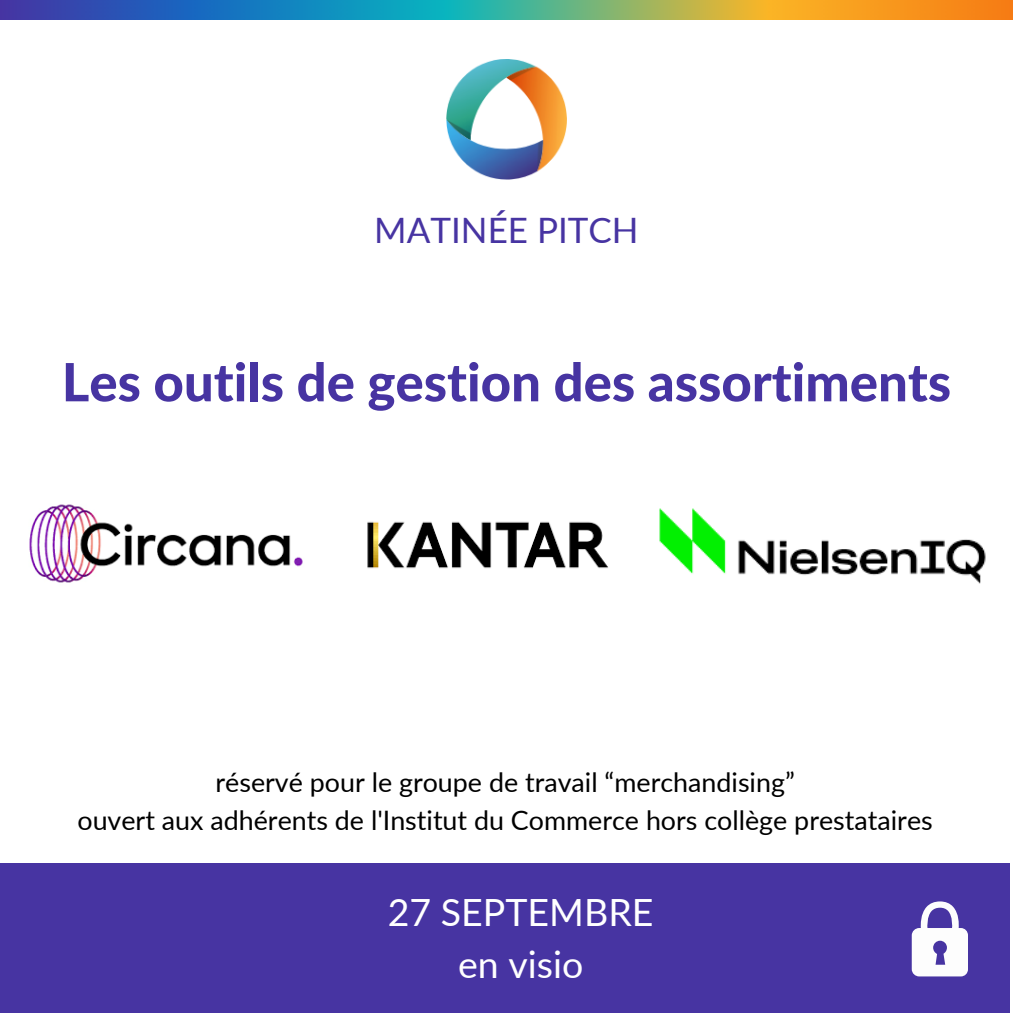
<style>
.page{position:relative;width:1013px;height:1013px;background:#fff}
.page>*{position:absolute;margin:0;border:0;box-sizing:border-box;transform-origin:0 0}
.t1{font:800 52.75px "Lato";color:#4734a2}
.t2{font:37.5px/52.5px "Lato";color:#fff;text-align:center}
.t3{font:35px "Lato";color:#4734a2}
.t4{font:26.88px "Lato";color:#000}
</style>
<div class="page">
<div style="left:0;top:863px;width:1010px;height:149px;background:#4734a2"></div>
<svg style="left:911px;top:901px;width:57px;height:75px"></svg>
<img style="left:659px;top:508px;width:327px;height:76px">
<img style="left:367px;top:521px;width:242px;height:48px">
<img style="left:29px;top:504px;width:274px;height:79px">
<img style="left:446px;top:60px;width:120px;height:120px">
<img style="left:0;top:0;width:1012px;height:20px">
<p class="t3" style="left:374px;top:209px;width:266px">MATINÉE PITCH</p>
<p class="t1" style="left:62px;top:349px;width:890px">Les outils de gestion des assortiments</p>
<p class="t4" style="left:215px;top:765px;width:581px">réservé pour le groupe de travail “merchandising”</p>
<h2 class="t4" style="left:77px;top:803px;width:856px">ouvert aux adhérents de l'Institut du Commerce hors collège prestataires</h2>
<p class="t2" style="left:388px;top:885px;width:267px">27 SEPTEMBRE en visio</p>
</div>
